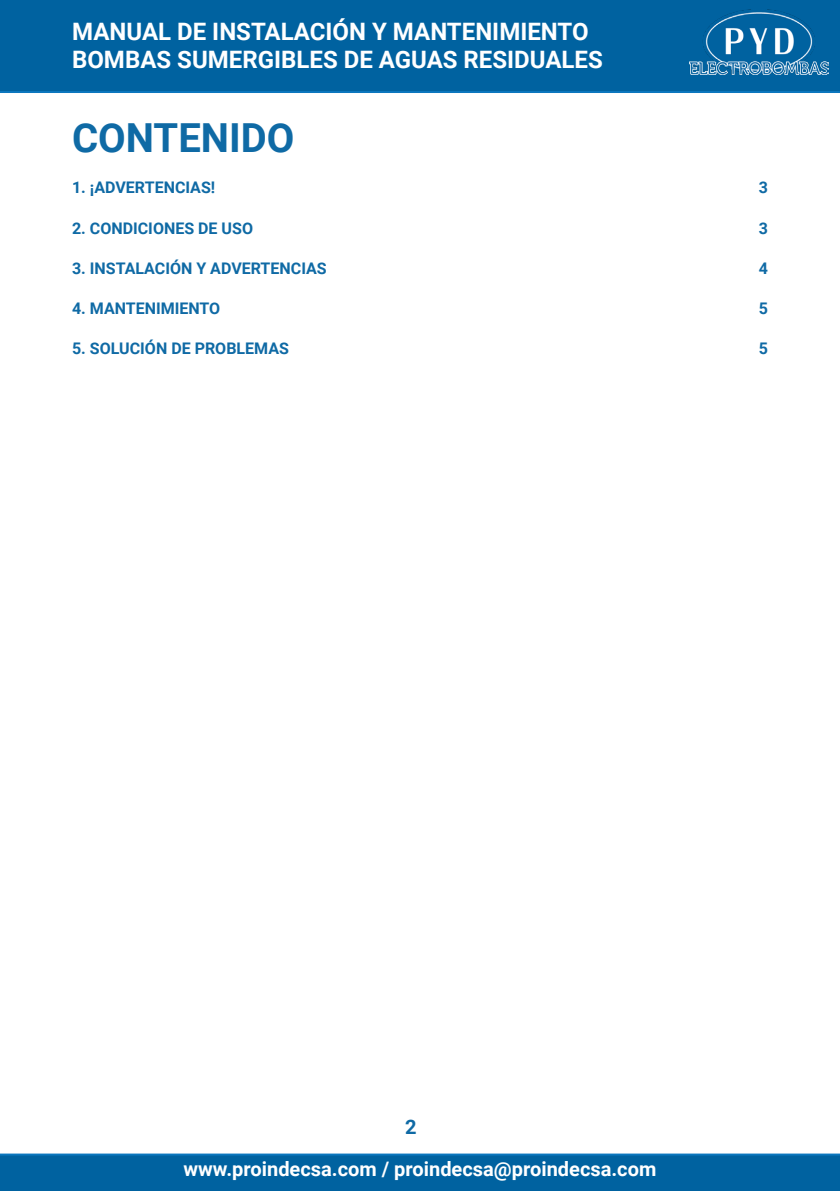
<style>
.page{position:relative;width:840px;height:1191px;background:#fff}
.page>*{position:absolute;margin:0;border:0;box-sizing:border-box;transform-origin:0 0}
.t1{font:700 40px "Roboto";color:#0f6aa5}
.t2{font:700 24px/28.8px "Roboto";color:#fff}
.t3{font:700 20px "Roboto";color:#fff}
.t4{font:700 20px "Roboto";color:#0f6aa5}
.t5{font:700 16px "Roboto";color:#0f6aa5}
</style>
<div class="page">
<div style="left:0;top:0;width:839px;height:93px;background:#0062a0"></div>
<svg style="left:0;top:1153px;width:839px;height:38px;background:#0465a2"></svg>
<img style="left:688px;top:10px;width:139px;height:65px">
<h2 class="t2" style="left:72px;top:16px;width:532px">MANUAL DE INSTALACIÓN Y MANTENIMIENTO<br>BOMBAS SUMERGIBLES DE AGUAS RESIDUALES</h2>
<p class="t1" style="left:72px;top:110px;width:224px">CONTENIDO</p>
<p class="t5" style="left:72px;top:177px;width:145px">1. ¡ADVERTENCIAS!</p>
<p class="t5" style="left:72px;top:217px;width:182px">2. CONDICIONES DE USO</p>
<p class="t5" style="left:72px;top:257px;width:256px">3. INSTALACIÓN Y ADVERTENCIAS</p>
<p class="t5" style="left:72px;top:297px;width:150px">4. MANTENIMIENTO</p>
<p class="t5" style="left:72px;top:337px;width:218px">5. SOLUCIÓN DE PROBLEMAS</p>
<p class="t5" style="left:758px;top:177px;width:11px">3</p>
<p class="t5" style="left:758px;top:217px;width:11px">3</p>
<p class="t5" style="left:758px;top:257px;width:11px">4</p>
<p class="t5" style="left:758px;top:297px;width:11px">5</p>
<p class="t5" style="left:758px;top:337px;width:11px">5</p>
<p class="t4" style="left:405px;top:1112px;width:13px">2</p>
<p class="t3" style="left:183px;top:1154px;width:474px">www.proindecsa.com / proindecsa@proindecsa.com</p>
</div>
